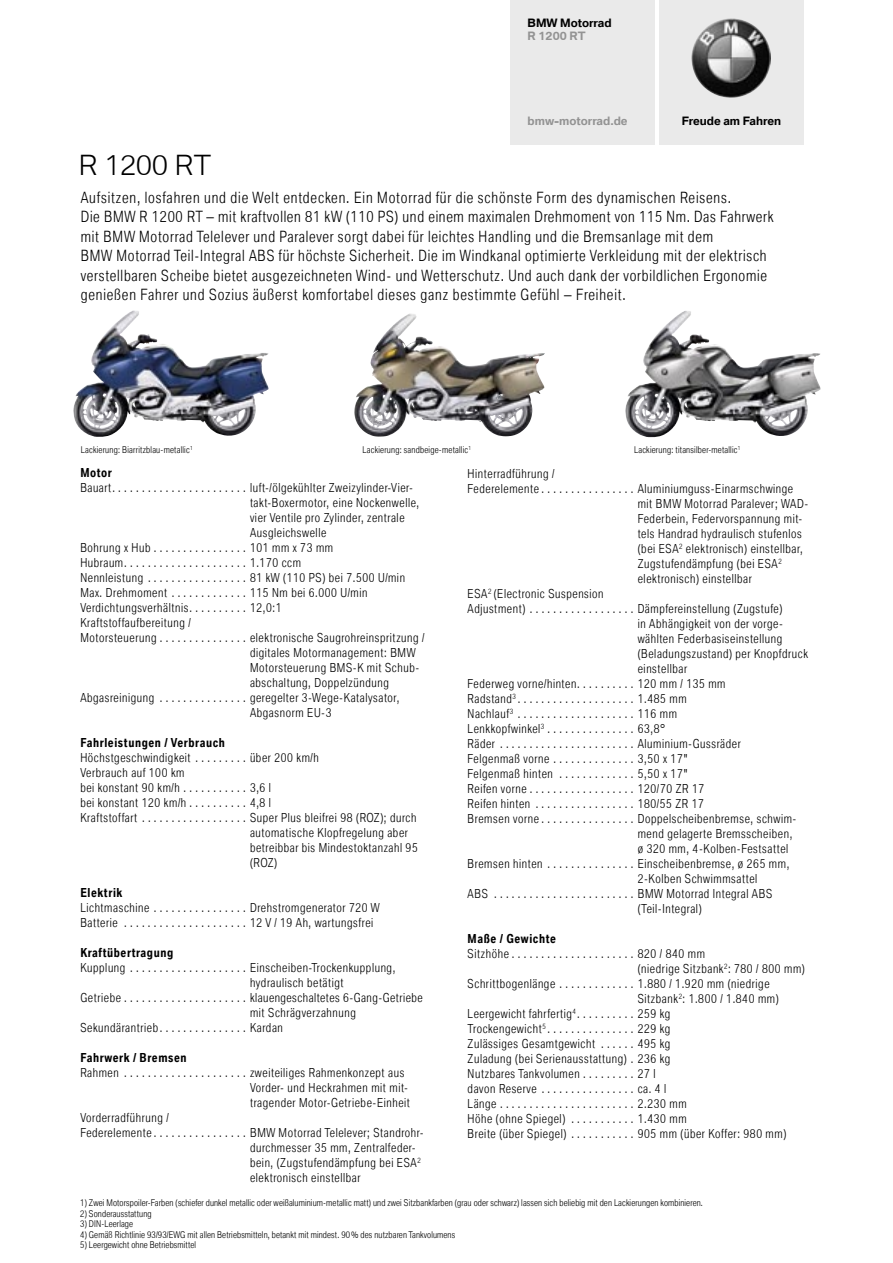
<style>
.page{position:relative;width:893px;height:1263px;background:#fff}
.page>*{position:absolute;margin:0;border:0;box-sizing:border-box;transform-origin:0 0}
.einlauf{font:300 27px "BMW Type";color:#000}
.Copy_technik{font:300 condensed 15px/19.5px "BMW Type";letter-spacing:.05em;color:#000}
.Tabelle_punkte{font:300 condensed 12px/15px "BMW Type";letter-spacing:.05em;color:#000}
.Tabelle_punkte-2{font:300 condensed 12px "BMW Type";letter-spacing:.05em;color:#000}
.t1{font:700 11.25px "BMW Type";color:#000}
.t2{font:700 11.25px "BMW Type";color:#939393}
.BU_Technik{font:300 condensed 9px "BMW Type";letter-spacing:.015em;color:#000}
.Tabelle_punkte-3{font:300 condensed 9px "BMW Type";letter-spacing:.025em;color:#000}
.BU{font:300 condensed 9px "BMW Type";letter-spacing:.025em;color:#000}
</style>
<div class="page">
<div style="left:510px;top:0;width:145px;height:145px;background:#eaeaea"></div>
<div style="left:659px;top:0;width:145px;height:145px;background:#eaeaea"></div>
<img style="left:691px;top:18px;width:80px;height:80px">
<img style="left:73px;top:310px;width:196px;height:127px">
<img style="left:373px;top:313px;width:60px;height:40px">
<img style="left:625px;top:311px;width:196px;height:127px">
<p class="t1" style="left:528px;top:16px;width:85px">BMW Motorrad</p>
<p class="t2" style="left:528px;top:28px;width:59px">R 1200 RT</p>
<p class="einlauf" style="left:79px;top:147px;width:134px">R 1200 RT</p>
<p class="t2" style="left:528px;top:114px;width:102px">bmw-motorrad.de</p>
<p class="t1" style="left:682px;top:114px;width:101px">Freude am Fahren</p>
<p class="Copy_technik" style="left:81px;top:187px;width:694px">Aufsitzen, losfahren und die Welt entdecken. Ein Motorrad für die schönste Form des dynamischen Reisens.<br>Die BMW R 1200 RT – mit kraftvollen 81 kW (110 PS) und einem maximalen Drehmoment von 115 Nm. Das Fahrwerk mit BMW Motorrad Telelever und Paralever sorgt dabei für leichtes Handling und die Bremsanlage mit dem<br>BMW Motorrad Teil-Integral ABS für höchste Sicherheit. Die im Windkanal optimierte Verkleidung mit der elektrisch verstellbaren Scheibe bietet ausgezeichneten Wind- und Wetterschutz. Und auch dank der vorbildlichen Ergonomie genießen Fahrer und Sozius äußerst komfortabel dieses ganz bestimmte Gefühl – Freiheit.</p>
<p class="Tabelle_punkte-3" style="left:81px;top:444px;width:113px">Lackierung: Biarritzblau-metallic<sup>1</sup></p>
<p class="BU" style="left:362px;top:444px;width:110px">Lackierung: sandbeige-metallic<sup>1</sup></p>
<p class="Tabelle_punkte-3" style="left:634px;top:444px;width:108px">Lackierung: titansilber-metallic<sup>1</sup></p>
<p class="Tabelle_punkte-2" style="left:80px;top:464px;width:33px">Motor</p>
<p class="Tabelle_punkte" style="left:250px;top:479px;width:171px;text-indent:-170px">Bauart. . . . . . . . . . . . . . . . . . . . . . . luft-/ölgekühlter Zweizylinder-Vier&shy;takt-Boxermotor, eine Nockenwelle, vier Ventile pro Zylinder, zentrale Ausgleichswelle</p>
<p class="Tabelle_punkte" style="left:80px;top:539px;width:254px">Bohrung x Hub . . . . . . . . . . . . . . . . 101 mm x 73 mm</p>
<p class="Tabelle_punkte" style="left:80px;top:554px;width:222px">Hubraum. . . . . . . . . . . . . . . . . . . . . 1.170 ccm</p>
<p class="Tabelle_punkte" style="left:80px;top:569px;width:326px">Nennleistung . . . . . . . . . . . . . . . . . 81 kW (110 PS) bei 7.500 U/min</p>
<p class="Tabelle_punkte" style="left:80px;top:584px;width:289px">Max. Drehmoment . . . . . . . . . . . . . 115 Nm bei 6.000 U/min</p>
<p class="Tabelle_punkte" style="left:80px;top:599px;width:203px">Verdichtungsverhältnis. . . . . . . . . . 12,0:1</p>
<p class="Tabelle_punkte" style="left:80px;top:614px;width:112px">Kraftstoffaufbereitung /</p>
<p class="Tabelle_punkte" style="left:250px;top:629px;width:176px;text-indent:-170px">Motorsteuerung . . . . . . . . . . . . . . . elektronische Saugrohreinspritzung / digitales Motormanagement: BMW Motorsteuerung BMS-K mit Schub&shy;abschaltung, Doppelzündung</p>
<p class="Tabelle_punkte" style="left:250px;top:689px;width:151px;text-indent:-170px">Abgasreinigung . . . . . . . . . . . . . . . geregelter 3-Wege-Katalysator,<br>Abgasnorm EU-3</p>
<p class="Tabelle_punkte-2" style="left:80px;top:734px;width:146px">Fahrleistungen / Verbrauch</p>
<p class="Tabelle_punkte" style="left:80px;top:749px;width:240px">Höchstgeschwindigkeit . . . . . . . . . über 200 km/h</p>
<p class="Tabelle_punkte" style="left:80px;top:764px;width:106px">Verbrauch auf 100 km</p>
<p class="Tabelle_punkte" style="left:80px;top:779px;width:192px">bei konstant 90 km/h . . . . . . . . . . . 3,6 l</p>
<p class="Tabelle_punkte" style="left:80px;top:794px;width:192px">bei konstant 120 km/h . . . . . . . . . . 4,8 l</p>
<p class="Tabelle_punkte" style="left:250px;top:809px;width:169px;text-indent:-170px">Kraftstoffart . . . . . . . . . . . . . . . . . . Super Plus bleifrei 98 (ROZ); durch automatische Klopfregelung aber betreibbar bis Mindestoktanzahl 95 (ROZ)</p>
<p class="Tabelle_punkte-2" style="left:80px;top:884px;width:44px">Elektrik</p>
<p class="Tabelle_punkte" style="left:80px;top:899px;width:301px">Lichtmaschine . . . . . . . . . . . . . . . . Drehstromgenerator 720 W</p>
<p class="Tabelle_punkte" style="left:80px;top:914px;width:294px">Batterie . . . . . . . . . . . . . . . . . . . . . 12 V / 19 Ah, wartungsfrei</p>
<p class="Tabelle_punkte-2" style="left:80px;top:944px;width:94px">Kraftübertragung</p>
<p class="Tabelle_punkte" style="left:250px;top:959px;width:147px;text-indent:-170px">Kupplung . . . . . . . . . . . . . . . . . . . . Einscheiben-Trockenkupplung, hydraulisch betätigt</p>
<p class="Tabelle_punkte" style="left:250px;top:989px;width:174px;text-indent:-170px">Getriebe . . . . . . . . . . . . . . . . . . . . . klauengeschaltetes 6-Gang-Getriebe mit Schrägverzahnung</p>
<p class="Tabelle_punkte" style="left:80px;top:1019px;width:204px">Sekundärantrieb. . . . . . . . . . . . . . . Kardan</p>
<p class="Tabelle_punkte-2" style="left:80px;top:1049px;width:108px">Fahrwerk / Bremsen</p>
<p class="Tabelle_punkte" style="left:250px;top:1064px;width:162px;text-indent:-170px">Rahmen . . . . . . . . . . . . . . . . . . . . . zweiteiliges Rahmenkonzept aus<br>Vorder- und Heckrahmen mit mit&shy;tragender Motor-Getriebe-Einheit</p>
<p class="Tabelle_punkte" style="left:80px;top:1109px;width:90px">Vorderradführung /</p>
<p class="Tabelle_punkte" style="left:250px;top:1124px;width:175px;text-indent:-170px">Federelemente . . . . . . . . . . . . . . . . BMW Motorrad Telelever; Standrohr&shy;durchmesser 35 mm, Zentralfeder&shy;bein, (Zugstufendämpfung bei ESA<sup>2 </sup>elektronisch einstellbar</p>
<p class="BU_Technik" style="left:80px;top:1197px;width:624px">1) Zwei Motorspoiler-Farben (schiefer dunkel metallic oder weißaluminium-metallic matt) und zwei Sitzbankfarben (grau oder schwarz) lassen sich beliebig mit den Lackierungen kombinieren.</p>
<p class="BU_Technik" style="left:80px;top:1208px;width:73px">2) Sonderausstattung</p>
<p class="BU_Technik" style="left:80px;top:1218px;width:54px">3) DIN-Leerlage</p>
<p class="BU_Technik" style="left:80px;top:1229px;width:376px">4) Gemäß Richtlinie 93/93/EWG mit allen Betriebsmitteln, betankt mit mindest. 90% des nutzbaren Tankvolumens</p>
<p class="BU_Technik" style="left:80px;top:1239px;width:117px">5) Leergewicht ohne Betriebsmittel</p>
<p class="Tabelle_punkte" style="left:468px;top:466px;width:88px">Hinterradführung /</p>
<p class="Tabelle_punkte" style="left:638px;top:481px;width:172px;text-indent:-170px">Federelemente . . . . . . . . . . . . . . . . Aluminiumguss-Einarmschwinge mit BMW Motorrad Paralever; WAD-Federbein, Federvorspannung mit&shy;tels Handrad hydraulisch stufenlos (bei ESA<sup>2</sup> elektronisch) einstellbar, Zugstufendämpfung (bei ESA<sup>2 </sup>elektronisch) einstellbar</p>
<p class="Tabelle_punkte" style="left:468px;top:586px;width:137px">ESA<sup>2</sup> (Electronic Suspension</p>
<p class="Tabelle_punkte" style="left:468px;top:601px;width:316px">Adjustment) . . . . . . . . . . . . . . . . . . Dämpfereinstellung (Zugstufe)</p>
<p class="Tabelle_punkte" style="left:638px;top:616px;width:147px">in Abhängigkeit von der vorge-</p>
<p class="Tabelle_punkte" style="left:638px;top:631px;width:146px">wählten Federbasiseinstellung</p>
<p class="Tabelle_punkte" style="left:638px;top:646px;width:172px">(Beladungszustand) per Knopfdruck</p>
<p class="Tabelle_punkte" style="left:638px;top:661px;width:51px">einstellbar</p>
<p class="Tabelle_punkte" style="left:468px;top:676px;width:259px">Federweg vorne/hinten. . . . . . . . . . 120 mm / 135 mm</p>
<p class="Tabelle_punkte" style="left:468px;top:691px;width:220px">Radstand<sup>3</sup> . . . . . . . . . . . . . . . . . . . . 1.485 mm</p>
<p class="Tabelle_punkte" style="left:468px;top:706px;width:211px">Nachlauf<sup>3</sup> . . . . . . . . . . . . . . . . . . . . 116 mm</p>
<p class="Tabelle_punkte" style="left:468px;top:721px;width:199px">Lenkkopfwinkel<sup>3</sup> . . . . . . . . . . . . . . . 63,8°</p>
<p class="Tabelle_punkte" style="left:468px;top:736px;width:275px">Räder . . . . . . . . . . . . . . . . . . . . . . . Aluminium-Gussräder</p>
<p class="Tabelle_punkte" style="left:468px;top:751px;width:222px">Felgenmaß vorne . . . . . . . . . . . . . . 3,50 x 17"</p>
<p class="Tabelle_punkte" style="left:468px;top:766px;width:222px">Felgenmaß hinten . . . . . . . . . . . . . 5,50 x 17"</p>
<p class="Tabelle_punkte" style="left:468px;top:781px;width:238px">Reifen vorne . . . . . . . . . . . . . . . . . . 120/70 ZR 17</p>
<p class="Tabelle_punkte" style="left:468px;top:796px;width:238px">Reifen hinten . . . . . . . . . . . . . . . . . 180/55 ZR 17</p>
<p class="Tabelle_punkte" style="left:638px;top:811px;width:160px;text-indent:-170px">Bremsen vorne . . . . . . . . . . . . . . . . Doppelscheibenbremse, schwim&shy;mend gelagerte Bremsscheiben, ø 320 mm, 4-Kolben-Festsattel</p>
<p class="Tabelle_punkte" style="left:638px;top:856px;width:153px;text-indent:-170px">Bremsen hinten . . . . . . . . . . . . . . . Einscheibenbremse, ø 265 mm,<br>2-Kolben Schwimmsattel</p>
<p class="Tabelle_punkte" style="left:638px;top:886px;width:136px;text-indent:-170px">ABS . . . . . . . . . . . . . . . . . . . . . . . . BMW Motorrad Integral ABS (Teil-Integral)</p>
<p class="Tabelle_punkte-2" style="left:468px;top:931px;width:90px">Maße / Gewichte</p>
<p class="Tabelle_punkte" style="left:638px;top:946px;width:169px;text-indent:-170px">Sitzhöhe . . . . . . . . . . . . . . . . . . . . . 820 / 840 mm<br>(niedrige Sitzbank<sup>2</sup>: 780 / 800 mm)</p>
<p class="Tabelle_punkte" style="left:638px;top:976px;width:142px;text-indent:-170px">Schrittbogenlänge . . . . . . . . . . . . . 1.880 / 1.920 mm (niedrige<br>Sitzbank<sup>2</sup>: 1.800 / 1.840 mm)</p>
<p class="Tabelle_punkte" style="left:468px;top:1006px;width:204px">Leergewicht fahrfertig<sup>4</sup> . . . . . . . . . . 259 kg</p>
<p class="Tabelle_punkte" style="left:468px;top:1021px;width:204px">Trockengewicht<sup>5</sup> . . . . . . . . . . . . . . . 229 kg</p>
<p class="Tabelle_punkte" style="left:468px;top:1036px;width:204px">Zulässiges Gesamtgewicht . . . . . . 495 kg</p>
<p class="Tabelle_punkte" style="left:468px;top:1051px;width:204px">Zuladung (bei Serienausstattung) . 236 kg</p>
<p class="Tabelle_punkte" style="left:468px;top:1066px;width:189px">Nutzbares Tankvolumen . . . . . . . . . 27 l</p>
<p class="Tabelle_punkte" style="left:468px;top:1081px;width:200px">davon Reserve . . . . . . . . . . . . . . . . ca. 4 l</p>
<p class="Tabelle_punkte" style="left:468px;top:1096px;width:220px">Länge . . . . . . . . . . . . . . . . . . . . . . . 2.230 mm</p>
<p class="Tabelle_punkte" style="left:468px;top:1111px;width:220px">Höhe (ohne Spiegel) . . . . . . . . . . . 1.430 mm</p>
<p class="Tabelle_punkte" style="left:468px;top:1126px;width:320px">Breite (über Spiegel) . . . . . . . . . . . 905 mm (über Koffer: 980 mm)</p>
</div>
